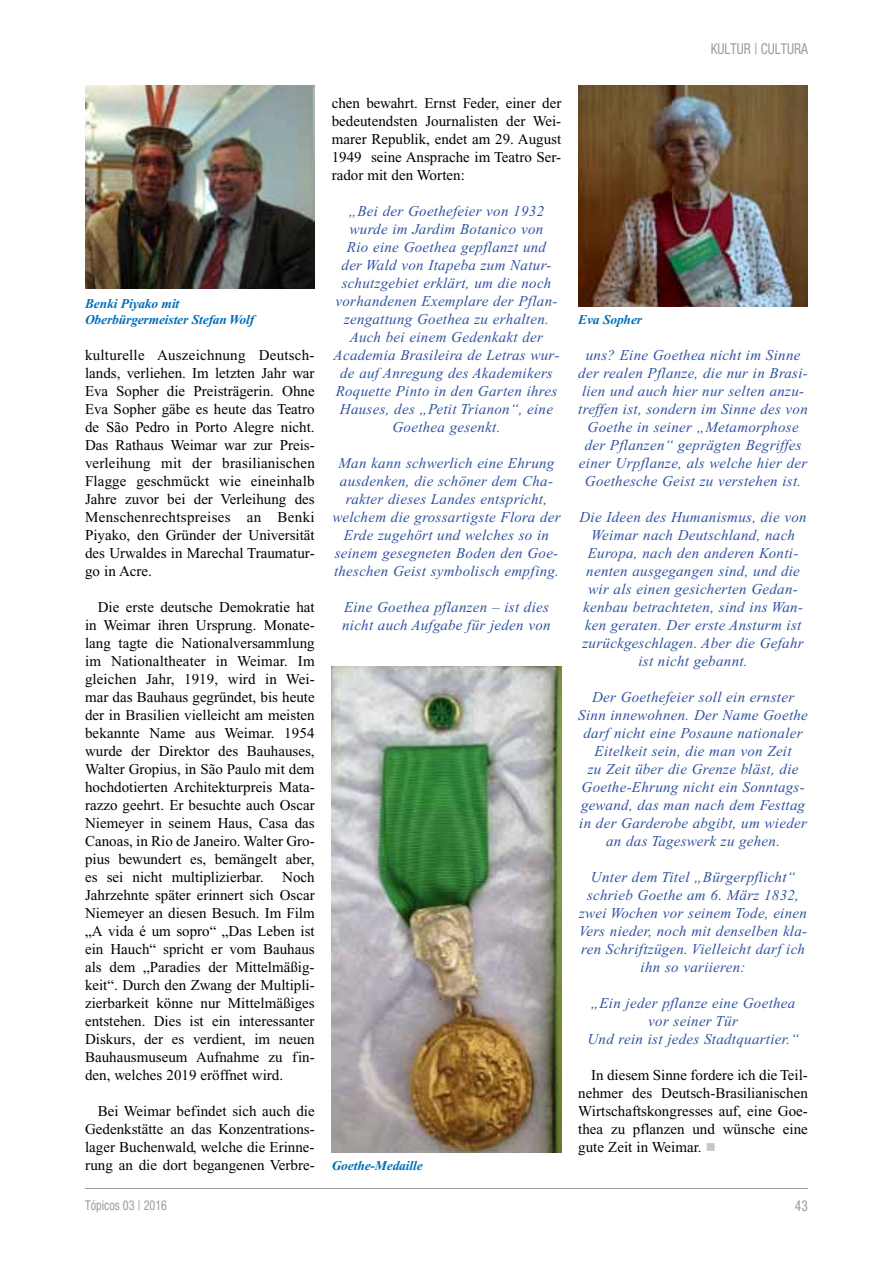
<style>
.page{position:relative;width:893px;height:1263px;background:#fff}
.page>*{position:absolute;margin:0;border:0;box-sizing:border-box;transform-origin:0 0}
.t1{font:15px/18px "Times New Roman";color:#000;text-align:justify}
.t2{font:italic 15px/18px "Times New Roman";letter-spacing:.02em;color:#2f52a0;text-align:center}
.t3{font:condensed 15px "Helvetica Neue";color:#9d9d9c;scale:.9 1}
.t4{font:italic 700 13.5px/16.2px "Times New Roman";letter-spacing:-.01em;color:#006eb7}
.t5{font:condensed 13.5px "Helvetica Neue";color:#9d9d9c;scale:.9 1}
.s1{color:#c6c6c6}
</style>
<div class="page">
<hr style="left:85px;top:1188px;width:723px;height:1px;background:#9d9d9c">
<img style="left:85px;top:85px;width:230px;height:203px">
<img style="left:578px;top:85px;width:230px;height:221px">
<img style="left:332px;top:666px;width:229px;height:486px">
<p class="t3" style="left:711px;top:40px;width:109px">KULTUR | CULTURA</p>
<p class="t4" style="left:85px;top:295px;width:171px">Benki Piyako mit<br>Oberbürgermeister Stefan Wolf</p>
<p class="t1" style="left:85px;top:346px;width:231px">kulturelle Auszeichnung Deutsch&shy;lands, verliehen. Im letzten Jahr war Eva Sopher die Preisträgerin. Ohne Eva Sopher gäbe es heute das Teatro de São Pedro in Porto Alegre nicht.<br>Das Rathaus Weimar war zur Preis&shy;verleihung mit der brasilianischen Flagge geschmückt wie eineinhalb Jahre zuvor bei der Verleihung des Menschenrechtspreises an Benki Piyako, den Gründer der Universität des Urwaldes in Marechal Traumatur&shy;go in Acre.</p>
<p class="t1" style="left:85px;top:598px;width:231px;text-indent:13px">Die erste deutsche Demokratie hat in Weimar ihren Ursprung. Monate&shy;lang tagte die Nationalversammlung im Nationaltheater in Weimar. Im gleichen Jahr, 1919, wird in Wei&shy;mar das Bauhaus gegründet, bis heute der in Brasilien vielleicht am meisten bekannte Name aus Weimar. 1954 wurde der Direktor des Bauhauses, Walter Gropius, in São Paulo mit dem hochdotierten Architekturpreis Mata&shy;razzo geehrt. Er besuchte auch Oscar Niemeyer in seinem Haus, Casa das Canoas, in Rio de Janeiro. Walter Gro&shy;pius bewundert es, bemängelt aber, es sei nicht multiplizierbar. Noch Jahrzehnte später erinnert sich Oscar Niemeyer an diesen Besuch. Im Film „A vida é um sopro“ „Das Leben ist ein Hauch“ spricht er vom Bauhaus als dem „Paradies der Mittelmäßig&shy;keit“. Durch den Zwang der Multipli&shy;zierbarkeit könne nur Mittelmäßiges entstehen. Dies ist ein interessanter Diskurs, der es verdient, im neuen Bauhausmuseum Aufnahme zu fin&shy;den, welches 2019 eröffnet wird.</p>
<p class="t1" style="left:85px;top:1102px;width:231px;text-indent:13px">Bei Weimar befindet sich auch die Gedenkstätte an das Konzentrations&shy;lager Buchenwald, welche die Erinne&shy;rung an die dort begangenen Verbre-</p>
<p class="t1" style="left:332px;top:94px;width:231px">chen bewahrt. Ernst Feder, einer der bedeutendsten Journalisten der Wei&shy;marer Republik, endet am 29. August 1949 seine Ansprache im Teatro Ser&shy;rador mit den Worten:</p>
<p class="t2" style="left:334px;top:202px;width:227px">„Bei der Goethefeier von 1932 wurde im Jardim Botanico von<br>Rio eine Goethea gepflanzt und<br>der Wald von Itapeba zum Natur&shy;schutzgebiet erklärt, um die noch vorhandenen Exemplare der Pflan&shy;zengattung Goethea zu erhalten.<br>Auch bei einem Gedenkakt der<br>Academia Brasileira de Letras wur&shy;de auf Anregung des Akademikers<br>Roquette Pinto in den Garten ihres<br>Hauses, des „Petit Trianon“, eine<br>Goethea gesenkt.</p>
<p class="t2" style="left:332px;top:454px;width:230px">Man kann schwerlich eine Ehrung ausdenken, die schöner dem Cha&shy;rakter dieses Landes entspricht, welchem die grossartigste Flora der Erde zugehört und welches so in seinem gesegneten Boden den Goe&shy;theschen Geist symbolisch empfing.</p>
<p class="t2" style="left:342px;top:598px;width:210px;text-align:left">Eine Goethea pflanzen – ist dies nicht auch Aufgabe für jeden von</p>
<p class="t4" style="left:332px;top:1157px;width:93px">Goethe-Medaille</p>
<p class="t4" style="left:578px;top:311px;width:65px">Eva Sopher</p>
<p class="t2" style="left:578px;top:346px;width:231px">uns? Eine Goethea nicht im Sinne der realen Pflanze, die nur in Brasi&shy;lien und auch hier nur selten anzu&shy;treffen ist, sondern im Sinne des von Goethe in seiner „Metamorphose der Pflanzen“ geprägten Begriffes einer Urpflanze, als welche hier der Goethesche Geist zu verstehen ist.</p>
<p class="t2" style="left:579px;top:508px;width:229px">Die Ideen des Humanismus, die von<br>Weimar nach Deutschland, nach<br>Europa, nach den anderen Konti&shy;nenten ausgegangen sind, und die wir als einen gesicherten Gedan&shy;kenbau betrachteten, sind ins Wan&shy;ken geraten. Der erste Ansturm ist zurückgeschlagen. Aber die Gefahr ist nicht gebannt.</p>
<p class="t2" style="left:578px;top:688px;width:231px">Der Goethefeier soll ein ernster<br>Sinn innewohnen. Der Name Goethe darf nicht eine Posaune nationaler<br>Eitelkeit sein, die man von Zeit<br>zu Zeit über die Grenze bläst, die<br>Goethe-Ehrung nicht ein Sonntags&shy;gewand, das man nach dem Festtag in der Garderobe abgibt, um wieder an das Tageswerk zu gehen.</p>
<p class="t2" style="left:579px;top:868px;width:230px">Unter dem Titel „Bürgerpflicht“ schrieb Goethe am 6. März 1832, zwei Wochen vor seinem Tode, einen<br>Vers nieder, noch mit denselben kla&shy;ren Schriftzügen. Vielleicht darf ich ihn so variieren:</p>
<p class="t2" style="left:587px;top:994px;width:213px">„Ein jeder pflanze eine Goethea vor seiner Tür<br>Und rein ist jedes Stadtquartier.“</p>
<p class="t1" style="left:578px;top:1066px;width:231px;text-indent:13px">In diesem Sinne fordere ich die Teil&shy;nehmer des Deutsch-Brasilianischen Wirtschaftskongresses auf, eine Goe&shy;thea zu pflanzen und wünsche eine gute Zeit in Weimar. <span class="s1">■</span></p>
<p class="t5" style="left:85px;top:1197px;width:93px">TÓPICOS 03 | 2016</p>
<p class="t3" style="left:795px;top:1197px;width:16px">43</p>
</div>
